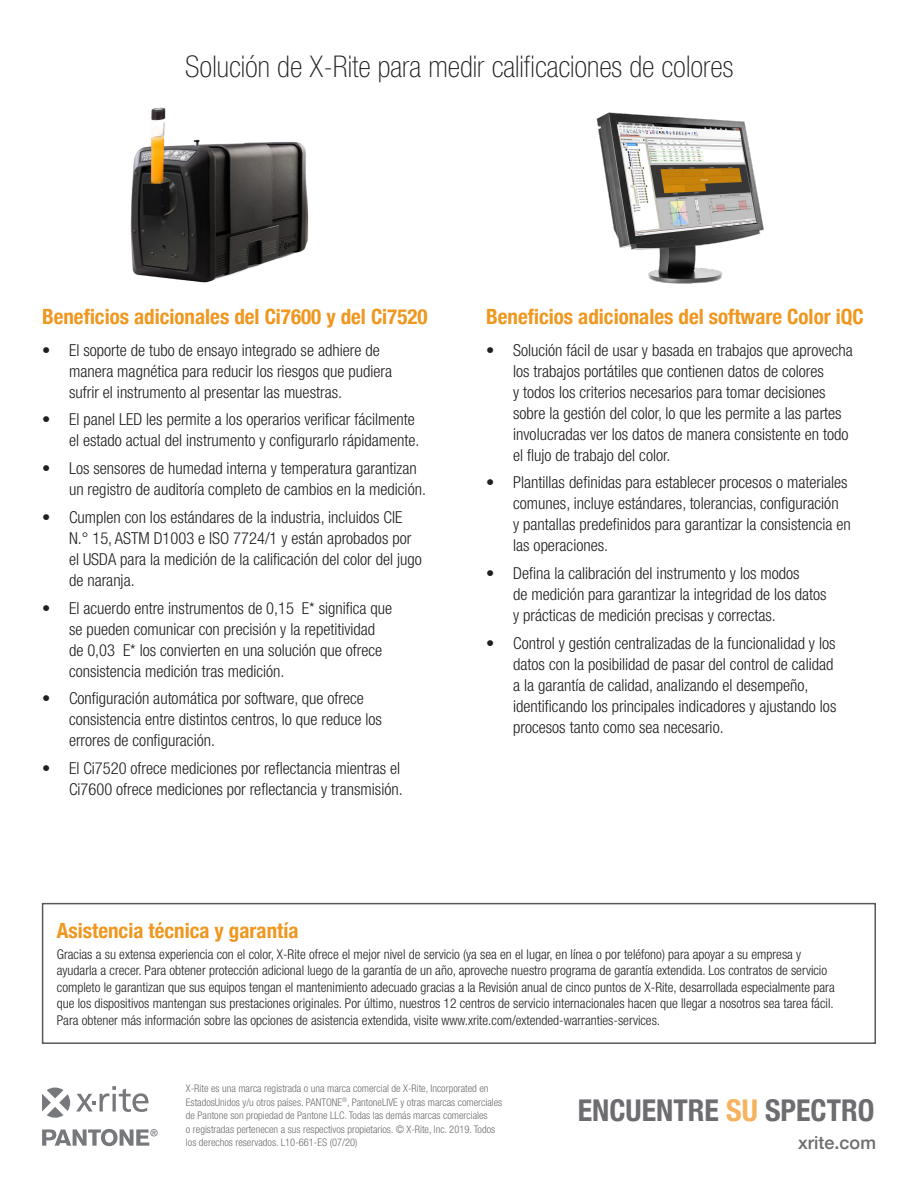
<style>
.page{position:relative;width:918px;height:1188px;background:#fff}
.page>*{position:absolute;margin:0;border:0;box-sizing:border-box;transform-origin:0 0}
.t1{font:100 condensed 30px "Helvetica Neue";color:#231f20}
.SLO{font:700 condensed 30px "Helvetica Neue";color:#6c6d70}
.t2{font:700 condensed 21px "Helvetica Neue";color:#ef971f}
.t3{font:500 18px "Helvetica Neue";color:#6c6d70}
.t4{font:300 condensed 16.5px/21px "Helvetica Neue";color:#231f20}
.T2{font:300 condensed 13.5px/16.5px "Helvetica Neue";color:#231f20}
.t5{font:300 condensed 10.5px/13.5px "Helvetica Neue";color:#6c6d70}
.s1{color:#f5b360}
</style>
<div class="page">
<svg style="left:42px;top:1129px;width:116px;height:17px"></svg>
<svg style="left:76px;top:1086px;width:73px;height:26px"></svg>
<svg style="left:42px;top:1088px;width:28px;height:30px"></svg>
<div style="left:42px;top:903px;width:834px;height:141px;border:2px solid #57585a"></div>
<img style="left:130px;top:107px;width:179px;height:176px">
<img style="left:596px;top:112px;width:168px;height:172px">
<h2 class="t1" style="left:185px;top:49px;width:550px">Solución de X-Rite para medir calificaciones de colores</h2>
<h3 class="t2" style="left:42px;top:299px;width:387px">Beneficios adicionales del Ci7600 y del Ci7520</h3>
<p class="t4" style="left:69px;top:339px;width:325px;text-indent:-27px">• El soporte de tubo de ensayo integrado se adhiere de manera magnética para reducir los riesgos que pudiera sufrir el instrumento al presentar las muestras.</p>
<p class="t4" style="left:42px;top:409px;width:379px;text-align:right">• El panel LED les permite a los operarios verificar fácilmente el estado actual del instrumento y configurarlo rápidamente.</p>
<p class="t4" style="left:69px;top:458px;width:358px;text-indent:-27px">• Los sensores de humedad interna y temperatura garantizan un registro de auditoría completo de cambios en la medición.</p>
<p class="t4" style="left:69px;top:507px;width:354px;text-indent:-27px">• Cumplen con los estándares de la industria, incluidos CIE N.° 15, ASTM D1003 e ISO 7724/1 y están aprobados por el USDA para la medición de la calificación del color del jugo de naranja.</p>
<p class="t4" style="left:69px;top:597px;width:325px;text-indent:-27px">• El acuerdo entre instrumentos de 0,15 ΔE* significa que se pueden comunicar con precisión y la repetitividad de 0,03 ΔE* los convierten en una solución que ofrece consistencia medición tras medición.</p>
<p class="t4" style="left:69px;top:688px;width:314px;text-indent:-27px">• Configuración automática por software, que ofrece consistencia entre distintos centros, lo que reduce los errores de configuración.</p>
<p class="t4" style="left:42px;top:758px;width:362px;text-align:right">• El Ci7520 ofrece mediciones por reflectancia mientras el<br>Ci7600 ofrece mediciones por reflectancia y transmisión.</p>
<h3 class="t2" style="left:486px;top:299px;width:379px">Beneficios adicionales del software Color iQC</h3>
<p class="t4" style="left:513px;top:339px;width:341px;text-indent:-27px">• Solución fácil de usar y basada en trabajos que aprovecha los trabajos portátiles que contienen datos de colores<br>y todos los criterios necesarios para tomar decisiones sobre la gestión del color, lo que les permite a las partes involucradas ver los datos de manera consistente en todo el flujo de trabajo del color.</p>
<p class="t4" style="left:513px;top:472px;width:339px;text-indent:-27px">• Plantillas definidas para establecer procesos o materiales comunes, incluye estándares, tolerancias, configuración<br>y pantallas predefinidos para garantizar la consistencia en las operaciones.</p>
<p class="t4" style="left:513px;top:563px;width:315px;text-indent:-27px">• Defina la calibración del instrumento y los modos<br>de medición para garantizar la integridad de los datos y prácticas de medición precisas y correctas.</p>
<p class="t4" style="left:513px;top:633px;width:325px;text-indent:-27px">• Control y gestión centralizadas de la funcionalidad y los datos con la posibilidad de pasar del control de calidad a la garantía de calidad, analizando el desempeño, identificando los principales indicadores y ajustando los procesos tanto como sea necesario.</p>
<h4 class="t2" style="left:57px;top:913px;width:243px">Asistencia técnica y garantía</h4>
<p class="T2" style="left:57px;top:946px;width:779px">Gracias a su extensa experiencia con el color, X-Rite ofrece el mejor nivel de servicio (ya sea en el lugar, en línea o por teléfono) para apoyar a su empresa y ayudarla a crecer. Para obtener protección adicional luego de la garantía de un año, aproveche nuestro programa de garantía extendida. Los contratos de servicio completo le garantizan que sus equipos tengan el mantenimiento adecuado gracias a la Revisión anual de cinco puntos de X-Rite, desarrollada especialmente para que los dispositivos mantengan sus prestaciones originales. Por último, nuestros 12 centros de servicio internacionales hacen que llegar a nosotros sea tarea fácil.<br>Para obtener más información sobre las opciones de asistencia extendida, visite www.xrite.com/extended-warranties-services.</p>
<p class="t5" style="left:186px;top:1082px;width:318px">X-Rite es una marca registrada o una marca comercial de X-Rite, Incorporated en EstadosUnidos y/u otros países. PANTONE<sup>®</sup>, PantoneLIVE y otras marcas comerciales de Pantone son propiedad de Pantone LLC. Todas las demás marcas comerciales<br>o registradas pertenecen a sus respectivos propietarios. © X-Rite, Inc. 2019. Todos los derechos reservados. L10-661-ES (07/20)</p>
<p class="SLO" style="left:578px;top:1085px;width:298px">ENCUENTRE <span class="s1">SU</span> SPECTRO</p>
<p class="t3" style="left:798px;top:1128px;width:79px">xrite.com</p>
</div>
